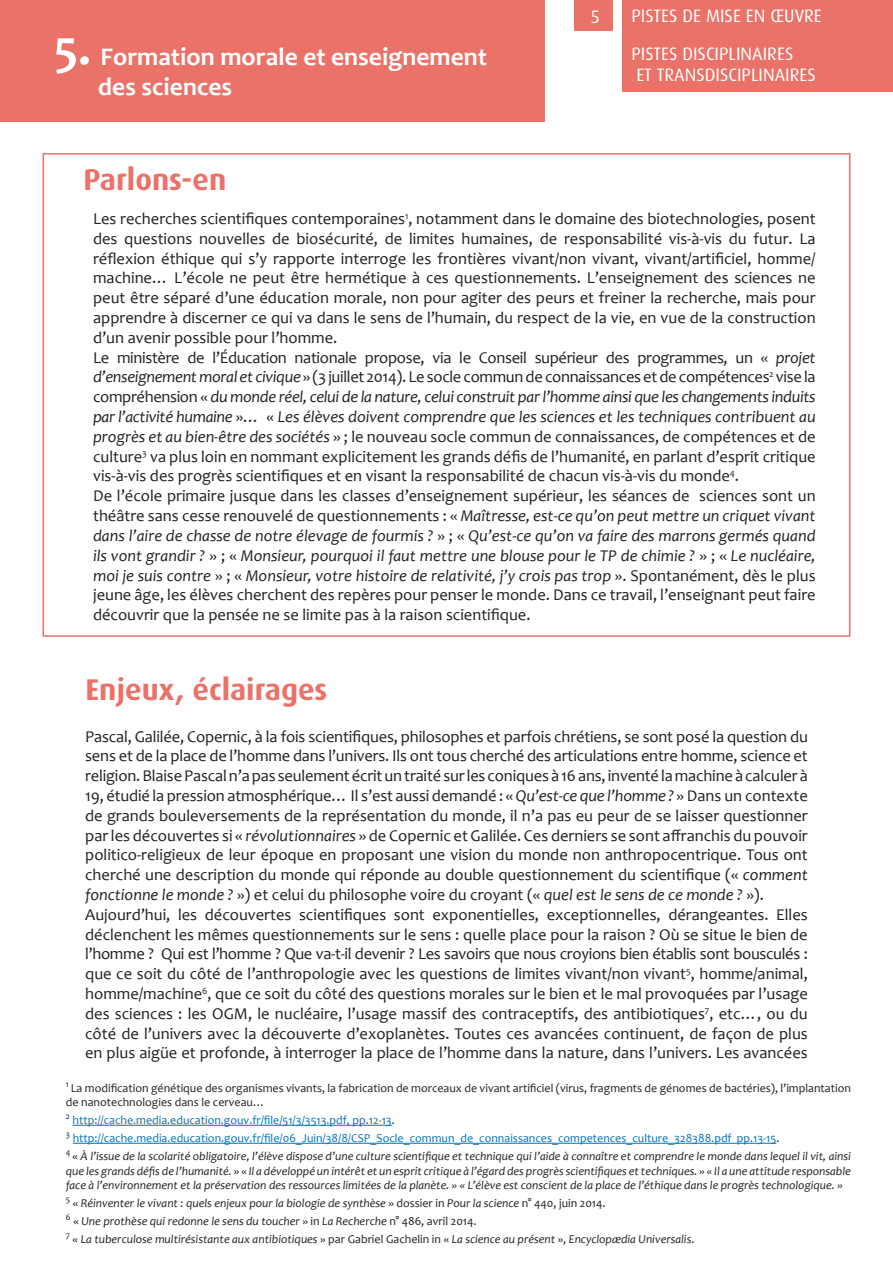
<style>
.page{position:relative;width:893px;height:1263px;background:#fff}
.page>*{position:absolute;margin:0;border:0;box-sizing:border-box;transform-origin:0 0}
.t1{font:700 30px "Dax";color:#ea7268}
.t2{font:700 25.5px/30.6px "Candara";color:#fff}
.t3{font:18px/21.6px "Dax";color:#fff}
.t4{font:16.5px/19.8px "Candara";color:#231f20}
.t5{font:italic 12px/18px "Candara";color:#231f20}
.t6{font:12px/18px "Candara";color:#0072bc}
.t7{font:12px/14.4px "Candara";color:#231f20}
.s1{font-size:51px}
.s2{font-style:italic}
.s3{color:#231f20}
.s4{font-style:italic;color:#231f20}
.s5{font-style:normal}
</style>
<div class="page">
<div style="left:623px;top:0;width:270px;height:91px;background:#ea7268"></div>
<div style="left:0;top:0;width:544px;height:121px;background:#ea7268"></div>
<hr style="left:73px;top:1125px;width:319px;height:1px;background:#0072bc">
<hr style="left:73px;top:1143px;width:703px;height:1px;background:#0072bc">
<div style="left:574px;top:0;width:39px;height:31px;background:#ea7268"></div>
<h2 class="t2" style="left:98px;top:41px;width:390px;text-indent:-44px"><span class="s1">5.</span> Formation morale et enseignement des sciences</h2>
<h1 class="t1" style="left:84px;top:162px;width:144px">Parlons-en</h1>
<p class="t3" style="left:591px;top:7px;width:11px">5</p>
<p class="t3" style="left:631px;top:6px;width:192px">PISTES DE MISE EN ŒUVRE</p>
<p class="t3" style="left:631px;top:43px;width:186px">PISTES DISCIPLINAIRES<br>ET TRANSDISCIPLINAIRES</p>
<p class="t4" style="left:93px;top:209px;width:724px">Les recherches scientifiques contemporaines<sup>1</sup>, notamment dans le domaine des biotechnologies, posent des questions nouvelles de biosécurité, de limites humaines, de responsabilité vis-à-vis du futur. La réflexion éthique qui s’y rapporte interroge les frontières vivant/non vivant, vivant/artificiel, homme/ machine… L’école ne peut être hermétique à ces questionnements. L’enseignement des sciences ne peut être séparé d’une éducation morale, non pour agiter des peurs et freiner la recherche, mais pour apprendre à discerner ce qui va dans le sens de l’humain, du respect de la vie, en vue de la construction d’un avenir possible pour l’homme.<br>Le ministère de l’Éducation nationale propose, via le Conseil supérieur des programmes, un « <span class="s2">projet d’enseignement moral et civique</span> » (3 juillet 2014). Le socle commun de connaissances et de compétences<sup>2</sup> vise la compréhension « <span class="s2">du monde réel, celui de la nature, celui construit par l’homme ainsi que les changements induits par l’activité humaine</span> »… « <span class="s2">Les élèves doivent comprendre que les sciences et les techniques contribuent au progrès et au bien-être des sociétés</span> » ; le nouveau socle commun de connaissances, de compétences et de culture<sup>3</sup> va plus loin en nommant explicitement les grands défis de l’humanité, en parlant d’esprit critique vis-à-vis des progrès scientifiques et en visant la responsabilité de chacun vis-à-vis du monde<sup>4</sup>.<br>De l’école primaire jusque dans les classes d’enseignement supérieur, les séances de sciences sont un théâtre sans cesse renouvelé de questionnements : « <span class="s2">Maîtresse, est-ce qu’on peut mettre un criquet vivant dans l’aire de chasse de notre élevage de fourmis ?</span> » ; « <span class="s2">Qu’est-ce qu’on va faire des marrons germés quand ils vont grandir ?</span> » ; « <span class="s2">Monsieur, pourquoi il faut mettre une blouse pour le TP de chimie ?</span> » ; « <span class="s2">Le nucléaire, moi je suis contre</span> » ; « <span class="s2">Monsieur, votre histoire de relativité, j’y crois pas trop</span> ». Spontanément, dès le plus jeune âge, les élèves cherchent des repères pour penser le monde. Dans ce travail, l’enseignant peut faire découvrir que la pensée ne se limite pas à la raison scientifique.</p>
<h1 class="t1" style="left:85px;top:673px;width:243px">Enjeux, éclairages</h1>
<p class="t4" style="left:85px;top:726px;width:724px">Pascal, Galilée, Copernic, à la fois scientifiques, philosophes et parfois chrétiens, se sont posé la question du sens et de la place de l’homme dans l’univers. Ils ont tous cherché des articulations entre homme, science et religion. Blaise Pascal n’a pas seulement écrit un traité sur les coniques à 16 ans, inventé la machine à calculer à 19, étudié la pression atmosphérique… Il s’est aussi demandé : « <span class="s2">Qu’est-ce que l’homme ?</span> » Dans un contexte de grands bouleversements de la représentation du monde, il n’a pas eu peur de se laisser questionner par les découvertes si « <span class="s2">révolutionnaires</span> » de Copernic et Galilée. Ces derniers se sont affranchis du pouvoir politico-religieux de leur époque en proposant une vision du monde non anthropocentrique. Tous ont cherché une description du monde qui réponde au double questionnement du scientifique (« <span class="s2">comment fonctionne le monde ?</span> ») et celui du philosophe voire du croyant (« <span class="s2">quel est le sens de ce monde ?</span> »).<br>Aujourd’hui, les découvertes scientifiques sont exponentielles, exceptionnelles, dérangeantes. Elles déclenchent les mêmes questionnements sur le sens : quelle place pour la raison ? Où se situe le bien de l’homme ? Qui est l’homme ? Que va-t-il devenir ? Les savoirs que nous croyions bien établis sont bousculés : que ce soit du côté de l’anthropologie avec les questions de limites vivant/non vivant<sup>5</sup>, homme/animal, homme/machine<sup>6</sup>, que ce soit du côté des questions morales sur le bien et le mal provoquées par l’usage des sciences : les OGM, le nucléaire, l’usage massif des contraceptifs, des antibiotiques<sup>7</sup>, etc…, ou du côté de l’univers avec la découverte d’exoplanètes. Toutes ces avancées continuent, de façon de plus en plus aigüe et profonde, à interroger la place de l’homme dans la nature, dans l’univers. Les avancées</p>
<p class="t7" style="left:66px;top:1081px;width:786px"><sup>1</sup> La modification génétique des organismes vivants, la fabrication de morceaux de vivant artificiel (virus, fragments de génomes de bactéries), l’implantation de nanotechnologies dans le cerveau…</p>
<p class="t6" style="left:66px;top:1111px;width:786px"><sup>2</sup> http://cache.media.education.gouv.fr/file/51/3/3513.pdf, pp.12-13<span class="s3">.<br></span><sup>3</sup> http://cache.media.education.gouv.fr/file/06_Juin/38/8/CSP_Socle_commun_de_connaissances_competences_culture_328388.pdf pp.13-15<span class="s3">.<br></span><sup>4</sup> <span class="s3">«</span> <span class="s4">À l’issue de la scolarité obligatoire, l’élève dispose d’une culture scientifique et technique qui l’aide à connaître et comprendre le monde dans lequel il vit, ainsi</span></p>
<p class="t5" style="left:66px;top:1164px;width:786px;line-height:14.4px">que les grands défis de l’humanité. <span class="s5">» «</span> Il a développé un intérêt et un esprit critique à l’égard des progrès scientifiques et techniques. » « Il a une attitude responsable face à l’environnement et la préservation des ressources limitées de la planète. » « L’élève est conscient de la place de l’éthique dans le progrès technologique. »</p>
<p class="t5" style="left:66px;top:1194px;width:630px"><sup>5</sup> <span class="s5">«</span> Réinventer le vivant : quels enjeux pour la biologie de synthèse <span class="s5">» dossier in</span> Pour la science <span class="s5">n° 440, juin 2014.<br></span><sup>6</sup> <span class="s5">«</span> Une prothèse qui redonne le sens du toucher <span class="s5">» in</span> La Recherche <span class="s5">n° 486, avril 2014.<br></span><sup>7</sup> <span class="s5">«</span> La tuberculose multirésistante aux antibiotiques <span class="s5">» par Gabriel Gachelin in «</span> La science au présent <span class="s5">»,</span> Encyclopædia Universalis<span class="s5">.</span></p>
</div>
